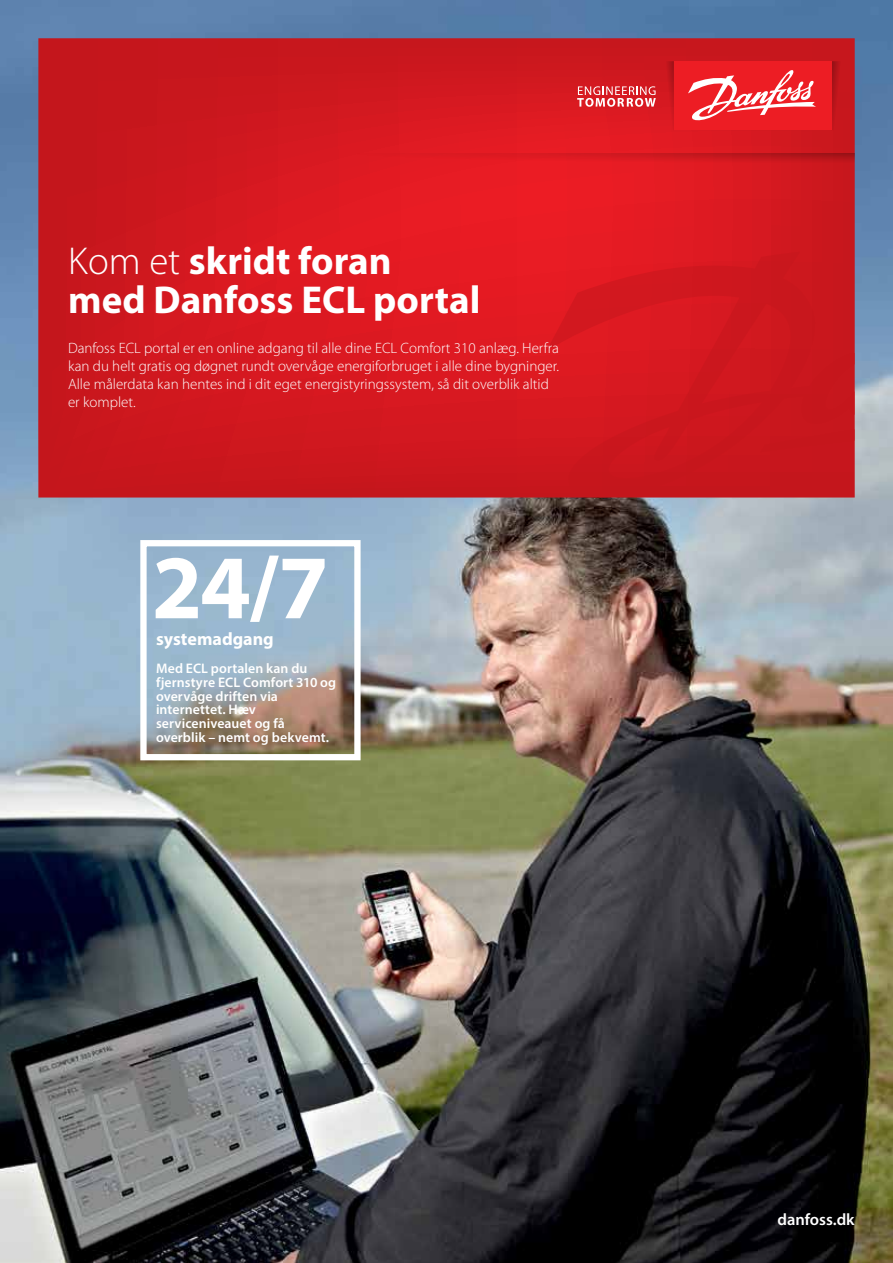
<style>
.page{position:relative;width:893px;height:1263px;background:#fff}
.page>*{position:absolute;margin:0;border:0;box-sizing:border-box;transform-origin:0 0}
.t1{font:700 91.5px "Myriad Pro";color:#fff}
.t2{font:700 39px/39px "Myriad Pro";color:#fff}
.t3{font:700 18px "Myriad Pro";color:#fff}
.t4{font:600 16.5px "Myriad Pro";color:#fff}
.t5{font:300 15px/18px "Myriad Pro";color:#fff}
.t6{font:600 13.8px/13.8px "Myriad Pro";letter-spacing:.005em;color:#fff}
.s1{font-weight:300}
</style>
<div class="page">
<img style="left:0;top:0;width:893px;height:1263px">
<svg style="left:38px;top:38px;width:817px;height:459px;background:#d3181f"></svg>
<svg style="left:546px;top:236px;width:308px;height:261px;background:#d0171e"></svg>
<svg style="left:832px;top:61px;width:12px;height:69px"></svg>
<svg style="left:358px;top:153px;width:497px;height:13px;background:#d61920"></svg>
<div style="left:674px;top:61px;width:158px;height:69px;background:#ed1d24"></div>
<svg style="left:577px;top:61px;width:97px;height:69px;background:#d82c32"></svg>
<svg style="left:688px;top:70px;width:128px;height:51px"></svg>
<div style="left:140px;top:540px;width:221px;height:220px;border:6px solid #fff"></div>
<h2 class="t2" style="left:68px;top:240px;width:414px"><span class="s1">Kom et</span> skridt foran<br>med Danfoss ECL portal</h2>
<p class="t5" style="left:68px;top:339px;width:493px">Danfoss ECL portal er en online adgang til alle dine ECL Comfort 310 anlæg. Herfra kan du helt gratis og døgnet rundt overvåge energiforbruget i alle dine bygninger.<br>Alle målerdata kan hentes ind i dit eget energistyringssystem, så dit overblik altid er komplet.</p>
<h1 class="t1" style="left:152px;top:528px;width:179px">24/7</h1>
<p class="t3" style="left:156px;top:627px;width:119px">systemadgang</p>
<p class="t6" style="left:156px;top:661px;width:182px">Med ECL portalen kan du fjernstyre ECL Comfort 310 og overvåge driften via internettet. Hæv serviceniveauet og få overblik – nemt og bekvemt.</p>
<p class="t4" style="left:777px;top:1209px;width:79px">danfoss.dk</p>
</div>
